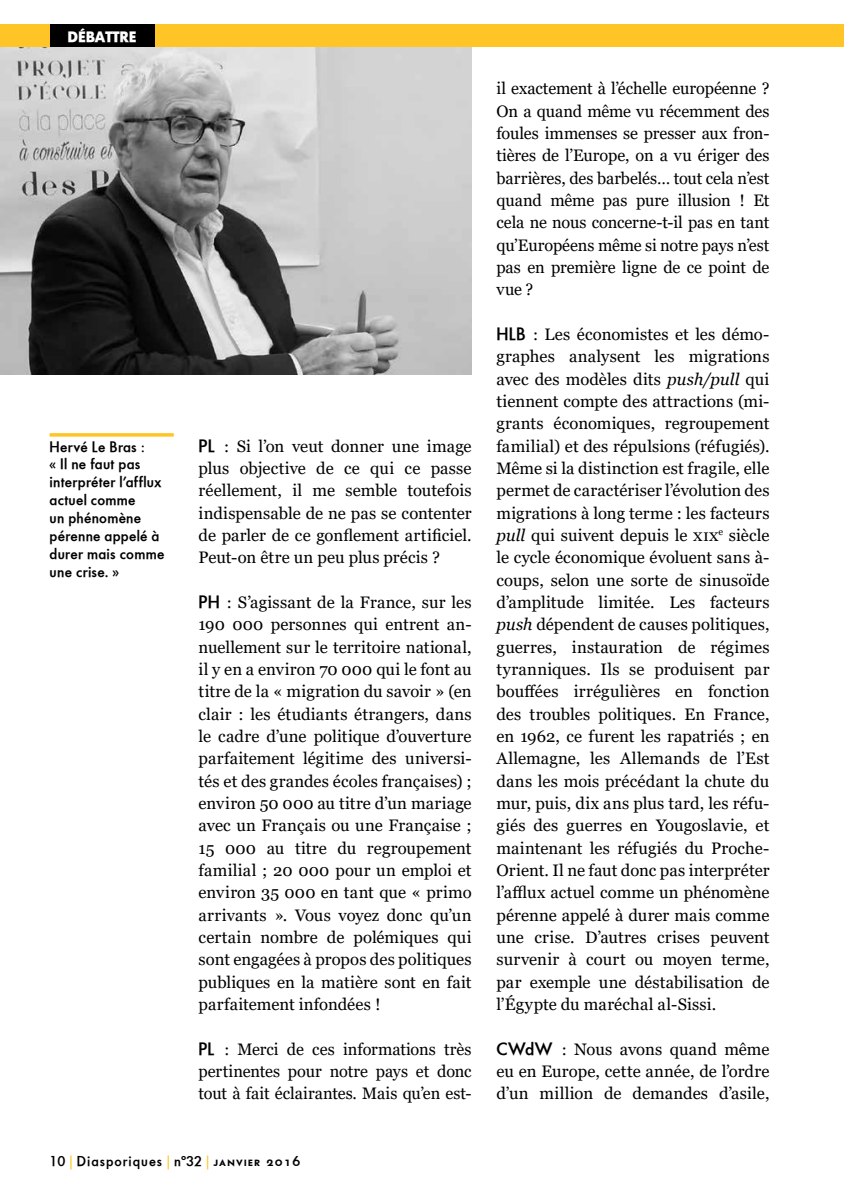
<style>
.page{position:relative;width:844px;height:1191px;background:#fff}
.page>*{position:absolute;margin:0;border:0;box-sizing:border-box;transform-origin:0 0}
.t1{font:16.62px/22.4px "Georgia";color:#000;text-align:justify}
.t2{font:14.88px/17.8px "Futura Serie BQ Medium";letter-spacing:.015em;color:#000}
.t3{font:14.7px "Futura Serie BQ Bold";color:#fff}
.t4{font:14px "Futura Serie BQ Medium";letter-spacing:.07em;color:#000}
.s1{font-family:"Futura Serie BQ Medium";font-size:17.5px}
.s2{font-family:"Futura Serie BQ Book";color:#ffc425}
.s3{font-family:"Futura Serie BQ Medium SC"}
.s4{font-style:italic}
</style>
<div class="page">
<div style="left:0;top:25px;width:843px;height:22px;background:#ffc425"></div>
<svg style="left:843px;top:25px;width:1px;height:22px"></svg>
<div style="left:50px;top:25px;width:104px;height:22px;background:#000"></div>
<img style="left:0;top:47px;width:471px;height:328px">
<hr style="left:50px;top:433px;width:124px;height:3px;background:#ffc425">
<p class="t3" style="left:67px;top:27px;width:71px">DÉBATTRE</p>
<p class="t2" style="left:50px;top:437px;width:116px">Hervé Le Bras :<br>« Il ne faut pas interpréter l’afflux actuel comme<br>un phénomène pérenne appelé à durer mais comme une crise. »</p>
<p class="t1" style="left:198px;top:435px;width:274px"><span class="s1">PL :</span> Si l’on veut donner une image plus objective de ce qui ce passe réellement, il me semble toutefois indispensable de ne pas se contenter de parler de ce gonflement artificiel.<br>Peut-on être un peu plus précis ?</p>
<p class="t1" style="left:198px;top:591px;width:274px"><span class="s1">PH :</span> S’agissant de la France, sur les 190 000 personnes qui entrent an&shy;nuellement sur le territoire national, il y en a environ 70 000 qui le font au titre de la « migration du savoir » (en clair : les étudiants étrangers, dans le cadre d’une politique d’ouverture parfaitement légitime des universi&shy;tés et des grandes écoles françaises) ; environ 50 000 au titre d’un mariage avec un Français ou une Française ; 15 000 au titre du regroupement familial ; 20 000 pour un emploi et environ 35 000 en tant que « primo arrivants ». Vous voyez donc qu’un certain nombre de polémiques qui sont engagées à propos des politiques publiques en la matière sont en fait parfaitement infondées !</p>
<p class="t1" style="left:198px;top:1038px;width:274px"><span class="s1">PL :</span> Merci de ces informations très pertinentes pour notre pays et donc tout à fait éclairantes. Mais qu’en est-</p>
<p class="t4" style="left:50px;top:1153px;width:252px">10 <span class="s2">|</span> Diasporiques <span class="s2">|</span> nº32 <span class="s2">|</span> <span class="s3">janvier 2016</span></p>
<p class="t1" style="left:496px;top:78px;width:274px">il exactement à l’échelle européenne ?<br>On a quand même vu récemment des foules immenses se presser aux fron&shy;tières de l’Europe, on a vu ériger des barrières, des barbelés… tout cela n’est quand même pas pure illusion ! Et cela ne nous concerne-t-il pas en tant qu’Européens même si notre pays n’est pas en première ligne de ce point de vue ?</p>
<p class="t1" style="left:496px;top:323px;width:274px"><span class="s1">HLB :</span> Les économistes et les démo&shy;graphes analysent les migrations avec des modèles dits <span class="s4">push/pull</span> qui tiennent compte des attractions (mi&shy;grants économiques, regroupement familial) et des répulsions (réfugiés).<br>Même si la distinction est fragile, elle permet de caractériser l’évolution des migrations à long terme : les facteurs <span class="s4">pull</span> qui suivent depuis le xix<sup>e</sup> siècle le cycle économique évoluent sans à&shy;coups, selon une sorte de sinusoïde d’amplitude limitée. Les facteurs <span class="s4">push</span> dépendent de causes politiques, guerres, instauration de régimes tyranniques. Ils se produisent par bouffées irrégulières en fonction des troubles politiques. En France, en 1962, ce furent les rapatriés ; en Allemagne, les Allemands de l’Est dans les mois précédant la chute du mur, puis, dix ans plus tard, les réfu&shy;giés des guerres en Yougoslavie, et maintenant les réfugiés du Proche-Orient. Il ne faut donc pas interpréter l’afflux actuel comme un phénomène pérenne appelé à durer mais comme une crise. D’autres crises peuvent survenir à court ou moyen terme, par exemple une déstabilisation de l’Égypte du maréchal al-Sissi.</p>
<p class="t1" style="left:496px;top:1038px;width:274px"><span class="s1">CWdW :</span> Nous avons quand même eu en Europe, cette année, de l’ordre d’un million de demandes d’asile,</p>
</div>
